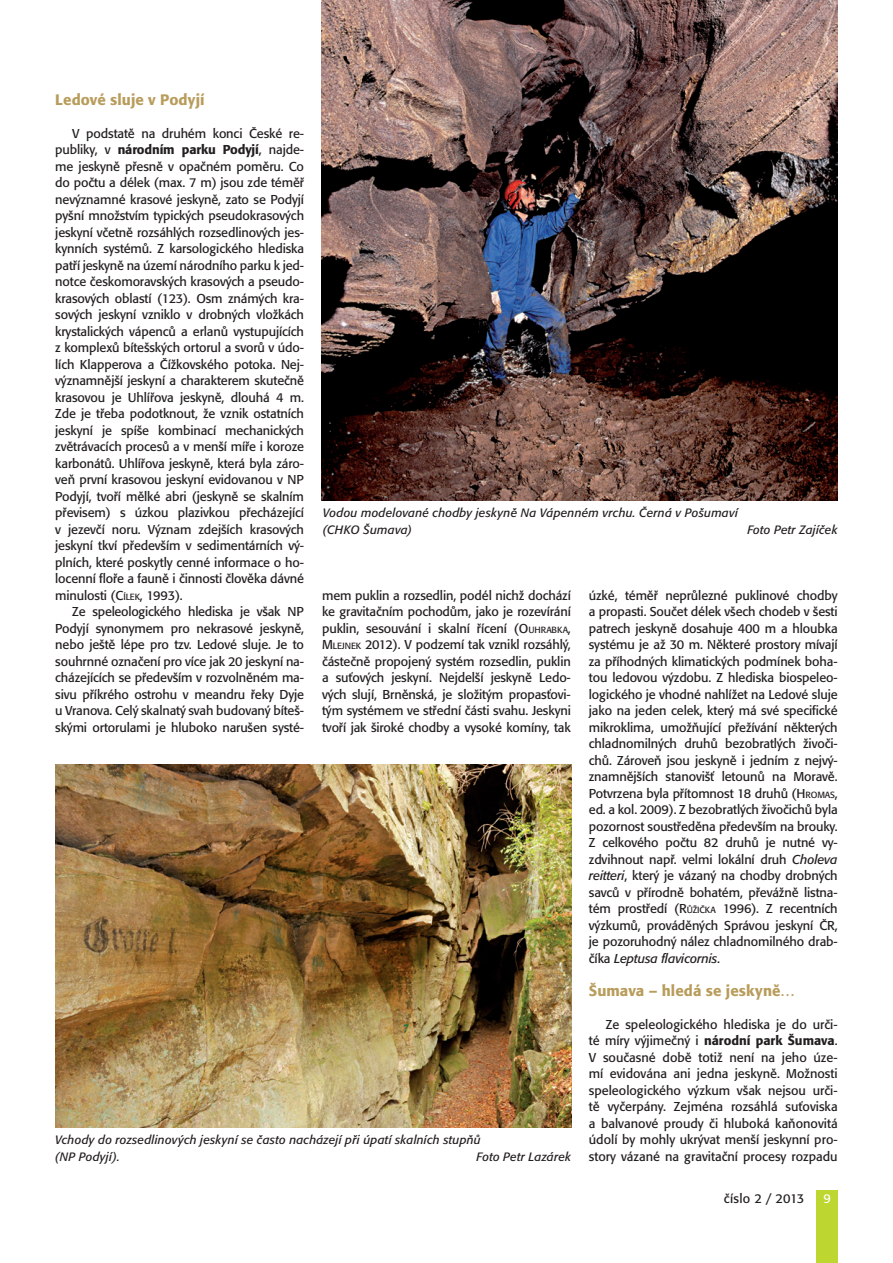
<style>
.page{position:relative;width:893px;height:1263px;background:#fff}
.page>*{position:absolute;margin:0;border:0;box-sizing:border-box;transform-origin:0 0}
.t1{font:500 15px "Formata CE";letter-spacing:.005em;color:#b89c5b}
.t2{font:12.75px/16.5px "Formata CE";letter-spacing:-.01em;color:#231f20;text-align:justify}
.t3{font:12.75px "Formata CE";letter-spacing:.02em;color:#231f20}
.t4{font:12.75px "Formata CE";color:#fff}
.t5{font:italic 12px/16.5px "Formata CE";letter-spacing:.015em;color:#231f20}
.s1{font-weight:500}
.s2{font-style:inherit}
.s3{font-size:8.85px}
.s4{font-style:italic}
</style>
<div class="page">
<div style="left:816px;top:1191px;width:22px;height:72px;background:#bed630"></div>
<img style="left:55px;top:765px;width:516px;height:363px">
<img style="left:322px;top:0;width:516px;height:501px">
<p class="t1" style="left:55px;top:91px;width:151px">Ledové sluje v Podyjí</p>
<p class="t2" style="left:55px;top:125px;width:250px;text-indent:17px">V podstatě na druhém konci České re&shy;publiky, v <span class="s1">národním parku Podyjí</span>, najde&shy;me jeskyně přesně v opačném poměru. Co do počtu a délek (max. 7 m) jsou zde téměř nevýznamné krasové jeskyně, zato se Podyjí pyšní množstvím typických pseudokrasových jeskyní včetně rozsáhlých rozsedlinových jes&shy;kynních systémů. Z karsologického hlediska patří jeskyně na území národního parku k jed&shy;notce českomoravských krasových a pseudo&shy;krasových oblastí (123). Osm známých kra&shy;sových jeskyní vzniklo v drobných vložkách krystalických vápenců a erlanů vystupujících z komplexů bítešských ortorul a svorů v údo&shy;lích Klapperova a Čížkovského potoka. Nej&shy;významnější jeskyní a charakterem skutečně krasovou je Uhlířova jeskyně, dlouhá 4 m.<br>Zde je třeba podotknout, že vznik ostatních jeskyní je spíše kombinací mechanických zvětrávacích procesů a v menší míře i koroze karbonátů. Uhlířova jeskyně, která byla záro&shy;veň první krasovou jeskyní evidovanou v NP Podyjí, tvoří mělké abri (jeskyně se skalním převisem) s úzkou plazivkou přecházející v jezevčí noru. Význam zdejších krasových jeskyní tkví především v sedimentárních vý&shy;plních, které poskytly cenné informace o ho&shy;locenní floře a fauně i činnosti člověka dávné minulosti (<span class="s2">C</span><span class="s3">ÍLEK</span>, 1993).</p>
<p class="t2" style="left:55px;top:604px;width:250px;text-indent:17px">Ze speleologického hlediska je však NP Podyjí synonymem pro nekrasové jeskyně, nebo ještě lépe pro tzv. Ledové sluje. Je to souhrnné označení pro více jak 20 jeskyní na&shy;cházejících se především v rozvolněném ma&shy;sivu příkrého ostrohu v meandru řeky Dyje u Vranova. Celý skalnatý svah budovaný bíteš&shy;skými ortorulami je hluboko narušen systé-</p>
<p class="t5" style="left:323px;top:505px;width:417px">Vodou modelované chodby jeskyně Na Vápenném vrchu. Černá v Pošumaví (CHKO Šumava)</p>
<p class="t5" style="left:747px;top:522px;width:92px">Foto Petr Zajíček</p>
<p class="t2" style="left:322px;top:587px;width:250px">mem puklin a rozsedlin, podél nichž dochází ke gravitačním pochodům, jako je rozevírání puklin, sesouvání i skalní řícení (<span class="s2">O</span><span class="s3">UHRABKA</span><span class="s2">, M</span> <span class="s3">LEJNEK</span> 2012). V podzemí tak vznikl rozsáhlý, částečně propojený systém rozsedlin, puklin a suťových jeskyní. Nejdelší jeskyně Ledo&shy;vých slují, Brněnská, je složitým propasťovi&shy;tým systémem ve střední části svahu. Jeskyni tvoří jak široké chodby a vysoké komíny, tak</p>
<p class="t2" style="left:589px;top:587px;width:250px">úzké, téměř neprůlezné puklinové chodby a propasti. Součet délek všech chodeb v šesti patrech jeskyně dosahuje 400 m a hloubka systému je až 30 m. Některé prostory mívají za příhodných klimatických podmínek boha&shy;tou ledovou výzdobu. Z hlediska biospeleo&shy;logického je vhodné nahlížet na Ledové sluje jako na jeden celek, který má své specifické mikroklima, umožňující přežívání některých chladnomilných druhů bezobratlých živoči&shy;chů. Zároveň jsou jeskyně i jedním z nejvý&shy;znamnějších stanovišť letounů na Moravě.<br>Potvrzena byla přítomnost 18 druhů (<span class="s2">H</span> <span class="s3">ROMAS</span>, ed. a kol. 2009). Z bezobratlých živočichů byla pozornost soustředěna především na brouky.<br>Z celkového počtu 82 druhů je nutné vy&shy;zdvihnout např. velmi lokální druh <span class="s4">Choleva reitteri</span>, který je vázaný na chodby drobných savců v přírodně bohatém, převážně listna&shy;tém prostředí (<span class="s2">R</span><span class="s3">ŮŽIČKA</span> 1996). Z recentních výzkumů, prováděných Správou jeskyní ČR, je pozoruhodný nález chladnomilného drab&shy;číka <span class="s4">Leptusa flavicornis</span>.</p>
<p class="t1" style="left:589px;top:982px;width:208px">Šumava – hledá se jeskyně…</p>
<p class="t2" style="left:589px;top:1016px;width:250px;text-indent:17px">Ze speleologického hlediska je do urči&shy;té míry výjimečný i <span class="s1">národní park Šumava</span>.<br>V současné době totiž není na jeho úze&shy;mí evidována ani jedna jeskyně. Možnosti speleologického výzkum však nejsou urči&shy;tě vyčerpány. Zejména rozsáhlá suťoviska a balvanové proudy či hluboká kaňonovitá údolí by mohly ukrývat menší jeskynní pro&shy;story vázané na gravitační procesy rozpadu</p>
<p class="t5" style="left:55px;top:1132px;width:427px">Vchody do rozsedlinových jeskyní se často nacházejí při úpatí skalních stupňů (NP Podyjí).</p>
<p class="t5" style="left:476px;top:1149px;width:96px">Foto Petr Lazárek</p>
<p class="t3" style="left:724px;top:1191px;width:82px">číslo 2 / 2013</p>
<p class="t4" style="left:823px;top:1191px;width:9px">9</p>
</div>
